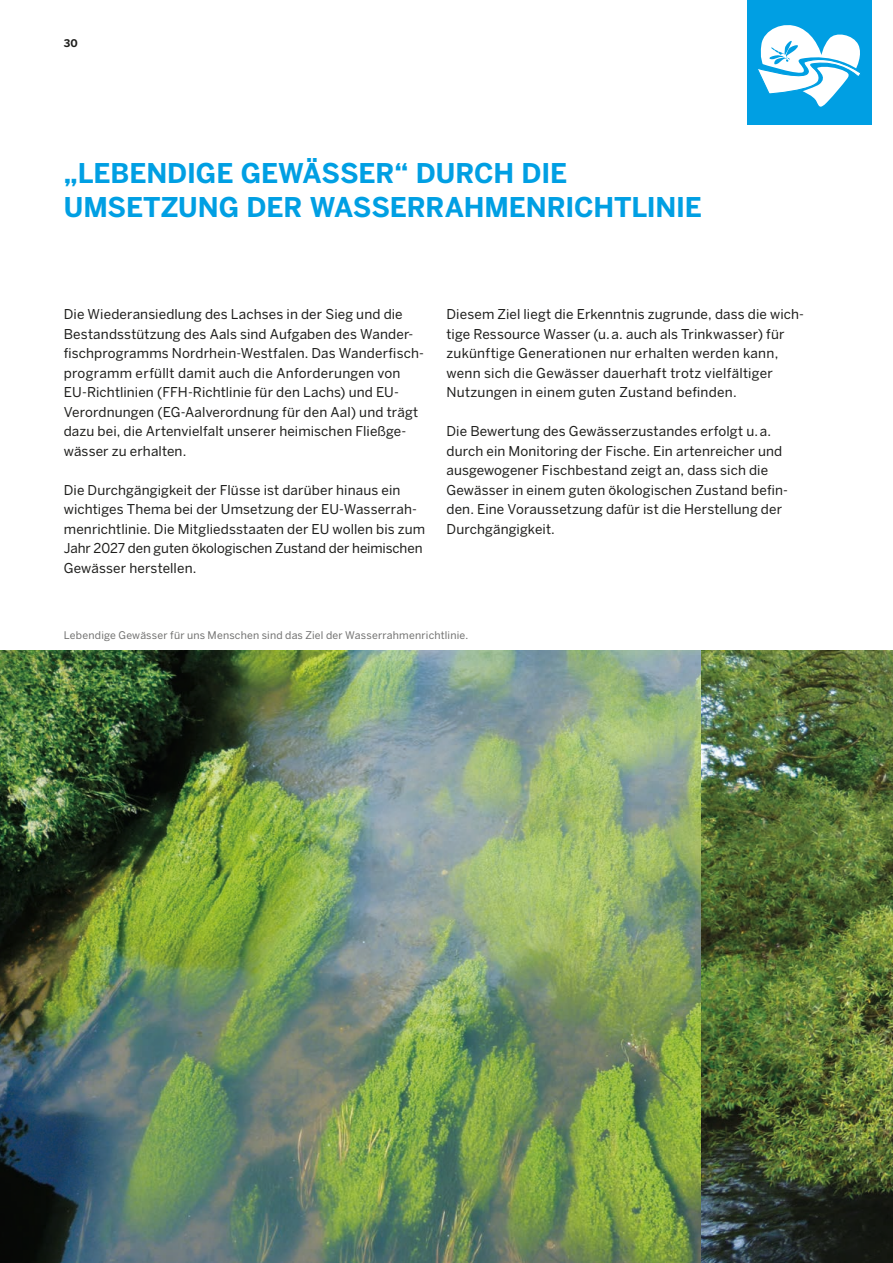
<style>
.page{position:relative;width:893px;height:1263px;background:#fff}
.page>*{position:absolute;margin:0;border:0;box-sizing:border-box;transform-origin:0 0}
.t1{font:700 27px/34.5px "Benton Sans";letter-spacing:-.005em;color:#009fe3}
.t2{font:13.5px/19.5px "Benton Sans";letter-spacing:.01em;color:#1d1d1b}
.t3{font:10.5px "Benton Sans";letter-spacing:.015em;color:#70706f}
.t4{font:700 10.5px "Benton Sans";color:#1d1d1b}
</style>
<div class="page">
<div style="left:748px;top:0;width:124px;height:124px;background:#009fe3"></div>
<svg style="left:758px;top:25px;width:102px;height:82px"></svg>
<img style="left:0;top:651px;width:893px;height:612px">
<p class="t4" style="left:64px;top:37px;width:16px">30</p>
<h2 class="t1" style="left:64px;top:155px;width:640px">„LEBENDIGE GEWÄSSER“ DURCH DIE<br>UMSETZUNG DER WASSERRAHMENRICHTLINIE</h2>
<p class="t2" style="left:64px;top:304px;width:362px">Die Wiederansiedlung des Lachses in der Sieg und die Bestandsstützung des Aals sind Aufgaben des Wander&shy;fschprogramms Nordrhein-Westfalen. Das Wanderfsch&shy;programm erfüllt damit auch die Anforderungen von EU-Richtlinien (FFH-Richtlinie für den Lachs) und EU-Verordnungen (EG-Aalverordnung für den Aal) und trägt dazu bei, die Artenvielfalt unserer heimischen Fließge&shy;wässer zu erhalten.</p>
<p class="t2" style="left:64px;top:480px;width:363px">Die Durchgängigkeit der Flüsse ist darüber hinaus ein wichtiges Thema bei der Umsetzung der EU-Wasserrah&shy;menrichtlinie. Die Mitgliedsstaaten der EU wollen bis zum Jahr 2027 den guten ökologischen Zustand der heimischen Gewässer herstellen.</p>
<p class="t2" style="left:446px;top:304px;width:359px">Diesem Ziel liegt die Erkenntnis zugrunde, dass die wich&shy;tige Ressource Wasser (u. a. auch als Trinkwasser) für zukünftige Generationen nur erhalten werden kann, wenn sich die Gewässer dauerhaft trotz vielfältiger Nutzungen in einem guten Zustand befnden.</p>
<p class="t2" style="left:446px;top:421px;width:343px">Die Bewertung des Gewässerzustandes erfolgt u. a. durch ein Monitoring der Fische. Ein artenreicher und ausgewogener Fischbestand zeigt an, dass sich die Gewässer in einem guten ökologischen Zustand befn&shy;den. Eine Voraussetzung dafür ist die Herstellung der Durchgängigkeit.</p>
<p class="t3" style="left:64px;top:629px;width:406px">Lebendige Gewässer für uns Menschen sind das Ziel der Wasserrahmenrichtlinie.</p>
</div>
